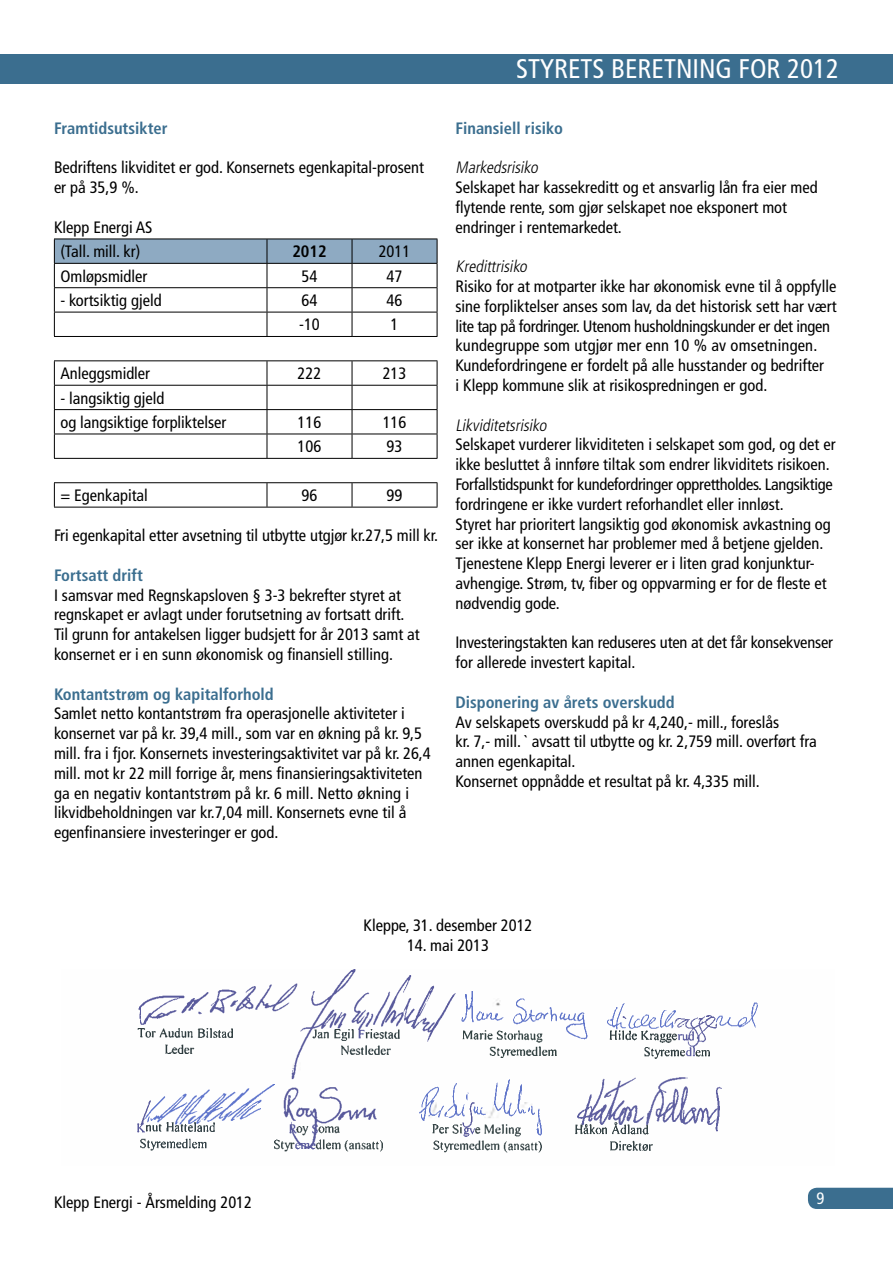
<style>
.page{position:relative;width:893px;height:1263px;background:#fff}
.page>*{position:absolute;margin:0;border:0;box-sizing:border-box;transform-origin:0 0}
.t1{font:condensed 27px "Frutiger";color:#fff}
.t2{font:condensed 16.5px/19.8px "Frutiger";color:#000}
.t3{font:700 condensed 16.5px "Frutiger";color:#3b6e8f}
.t4{font:italic 300 condensed 16.5px "Frutiger";color:#000}
.t5{font:700 condensed 16.5px "Frutiger";color:#000}
.t6{font:condensed 16.5px "Frutiger";color:#fff}
</style>
<div class="page">
<div style="left:0;top:54px;width:893px;height:30px;background:#3b6e8f"></div>
<div style="left:808px;top:1188px;width:85px;height:21px;background:#3b6e8f"></div>
<svg style="left:54px;top:239px;width:384px;height:97px"></svg>
<hr style="left:54px;top:336px;width:213px;height:1px;background:#000">
<hr style="left:267px;top:336px;width:85px;height:1px;background:#000">
<hr style="left:352px;top:336px;width:85px;height:1px;background:#000">
<hr style="left:54px;top:360px;width:213px;height:1px;background:#000">
<hr style="left:267px;top:360px;width:85px;height:1px;background:#000">
<hr style="left:352px;top:360px;width:85px;height:1px;background:#000">
<hr style="left:54px;top:385px;width:213px;height:1px;background:#000">
<hr style="left:267px;top:385px;width:85px;height:1px;background:#000">
<hr style="left:352px;top:385px;width:85px;height:1px;background:#000">
<hr style="left:54px;top:409px;width:213px;height:1px;background:#000">
<hr style="left:267px;top:409px;width:85px;height:1px;background:#000">
<hr style="left:352px;top:409px;width:85px;height:1px;background:#000">
<hr style="left:54px;top:434px;width:213px;height:1px;background:#000">
<svg style="left:54px;top:361px;width:1px;height:97px"></svg>
<hr style="left:267px;top:434px;width:85px;height:1px;background:#000">
<svg style="left:267px;top:361px;width:1px;height:97px"></svg>
<hr style="left:352px;top:434px;width:85px;height:1px;background:#000">
<svg style="left:352px;top:361px;width:1px;height:97px"></svg>
<svg style="left:437px;top:361px;width:1px;height:97px"></svg>
<hr style="left:54px;top:458px;width:213px;height:1px;background:#000">
<hr style="left:267px;top:458px;width:85px;height:1px;background:#000">
<hr style="left:352px;top:458px;width:85px;height:1px;background:#000">
<hr style="left:54px;top:482px;width:213px;height:1px;background:#000">
<svg style="left:54px;top:483px;width:1px;height:24px"></svg>
<hr style="left:267px;top:482px;width:85px;height:1px;background:#000">
<svg style="left:267px;top:483px;width:1px;height:24px"></svg>
<hr style="left:352px;top:482px;width:85px;height:1px;background:#000">
<svg style="left:352px;top:483px;width:1px;height:24px"></svg>
<svg style="left:437px;top:483px;width:1px;height:24px"></svg>
<hr style="left:54px;top:507px;width:213px;height:1px;background:#000">
<hr style="left:267px;top:507px;width:85px;height:1px;background:#000">
<hr style="left:352px;top:507px;width:85px;height:1px;background:#000">
<img style="left:137px;top:970px;width:336px;height:156px">
<img style="left:416px;top:992px;width:342px;height:140px">
<img style="left:145px;top:1084px;width:129px;height:41px">
<img style="left:432px;top:1124px;width:110px;height:29px">
<img style="left:460px;top:1030px;width:96px;height:28px">
<img style="left:137px;top:1123px;width:78px;height:28px">
<img style="left:608px;top:1031px;width:102px;height:31px">
<img style="left:313px;top:1030px;width:86px;height:28px">
<img style="left:572px;top:1123px;width:81px;height:28px">
<img style="left:274px;top:1126px;width:109px;height:26px">
<img style="left:137px;top:1029px;width:95px;height:25px">
<p class="t3" style="left:54px;top:118px;width:115px">Framtidsutsikter</p>
<p class="t2" style="left:54px;top:158px;width:372px">Bedriftens likviditet er god. Konsernets egenkapital-prosent er på 35,9 %.</p>
<p class="t2" style="left:54px;top:215px;width:100px;line-height:24.8px;text-align:center">Klepp Energi AS (Tall. mill. kr)</p>
<p class="t5" style="left:292px;top:242px;width:36px">2012</p>
<p class="t2" style="left:379px;top:242px;width:33px">2011</p>
<p class="t2" style="left:60px;top:266px;width:89px">Omløpsmidler</p>
<p class="t2" style="left:302px;top:266px;width:17px">54</p>
<p class="t2" style="left:387px;top:266px;width:17px">47</p>
<p class="t2" style="left:60px;top:291px;width:103px">- kortsiktig gjeld</p>
<p class="t2" style="left:302px;top:291px;width:17px">64</p>
<p class="t2" style="left:387px;top:291px;width:17px">46</p>
<p class="t2" style="left:299px;top:315px;width:22px">-10</p>
<p class="t2" style="left:391px;top:315px;width:9px">1</p>
<p class="t2" style="left:60px;top:364px;width:91px">Anleggsmidler</p>
<p class="t2" style="left:298px;top:364px;width:25px">222</p>
<p class="t2" style="left:383px;top:364px;width:25px">213</p>
<p class="t2" style="left:60px;top:386px;width:168px;line-height:24.3px">- langsiktig gjeld<br>og langsiktige forpliktelser</p>
<p class="t2" style="left:298px;top:412px;width:25px">116</p>
<p class="t2" style="left:383px;top:412px;width:25px">116</p>
<p class="t2" style="left:298px;top:437px;width:25px">106</p>
<p class="t2" style="left:387px;top:437px;width:17px">93</p>
<p class="t2" style="left:60px;top:486px;width:89px">= Egenkapital</p>
<p class="t2" style="left:302px;top:486px;width:17px">96</p>
<p class="t2" style="left:387px;top:486px;width:17px">99</p>
<p class="t2" style="left:54px;top:526px;width:386px">Fri egenkapital etter avsetning til utbytte utgjør kr.27,5 mill kr.</p>
<p class="t3" style="left:54px;top:565px;width:90px">Fortsatt drift</p>
<p class="t2" style="left:54px;top:585px;width:367px">I samsvar med Regnskapsloven § 3-3 bekrefter styret at regnskapet er avlagt under forutsetning av fortsatt drift.<br>Til grunn for antakelsen ligger budsjett for år 2013 samt at konsernet er i en sunn økonomisk og finansiell stilling.</p>
<p class="t3" style="left:54px;top:684px;width:221px">Kontantstrøm og kapitalforhold</p>
<p class="t2" style="left:54px;top:704px;width:378px">Samlet netto kontantstrøm fra operasjonelle aktiviteter i konsernet var på kr. 39,4 mill., som var en økning på kr. 9,5 mill. fra i fjor. Konsernets investeringsaktivitet var på kr. 26,4 mill. mot kr 22 mill forrige år, mens finansieringsaktiviteten ga en negativ kontantstrøm på kr. 6 mill. Netto økning i likvidbeholdningen var kr.7,04 mill. Konsernets evne til å egenfinansiere investeringer er god.</p>
<h1 class="t1" style="left:516px;top:53px;width:324px">STYRETS BERETNING FOR 2012</h1>
<p class="t3" style="left:455px;top:118px;width:109px">Finansiell risiko</p>
<p class="t4" style="left:455px;top:158px;width:87px">Markedsrisiko</p>
<p class="t2" style="left:455px;top:177px;width:364px">Selskapet har kassekreditt og et ansvarlig lån fra eier med flytende rente, som gjør selskapet noe eksponert mot endringer i rentemarkedet.</p>
<p class="t4" style="left:455px;top:257px;width:76px">Kredittrisiko</p>
<p class="t2" style="left:455px;top:276px;width:383px">Risiko for at motparter ikke har økonomisk evne til å oppfylle sine forpliktelser anses som lav, da det historisk sett har vært lite tap på fordringer. Utenom husholdningskunder er det ingen kundegruppe som utgjør mer enn 10 % av omsetningen.<br>Kundefordringene er fordelt på alle husstander og bedrifter<br>i Klepp kommune slik at risikospredningen er god.</p>
<p class="t4" style="left:455px;top:415px;width:96px">Likviditetsrisiko</p>
<p class="t2" style="left:455px;top:435px;width:382px">Selskapet vurderer likviditeten i selskapet som god, og det er ikke besluttet å innføre tiltak som endrer likviditets risikoen.<br>Forfallstidspunkt for kundefordringer opprettholdes. Langsiktige fordringene er ikke vurdert reforhandlet eller innløst.<br>Styret har prioritert langsiktig god økonomisk avkastning og ser ikke at konsernet har problemer med å betjene gjelden.<br>Tjenestene Klepp Energi leverer er i liten grad konjunktur&shy;avhengige. Strøm, tv, fiber og oppvarming er for de fleste et nødvendig gode.</p>
<p class="t2" style="left:455px;top:633px;width:379px">Investeringstakten kan reduseres uten at det får konsekvenser for allerede investert kapital.</p>
<p class="t3" style="left:455px;top:692px;width:221px">Disponering av årets overskudd</p>
<p class="t2" style="left:455px;top:712px;width:363px">Av selskapets overskudd på kr 4,240,- mill., foreslås<br>kr. 7,- mill. ` avsatt til utbytte og kr. 2,759 mill. overført fra annen egenkapital.<br>Konsernet oppnådde et resultat på kr. 4,335 mill.</p>
<p class="t2" style="left:364px;top:915px;width:170px">Kleppe, 31. desember 2012</p>
<p class="t2" style="left:407px;top:935px;width:84px">14. mai 2013</p>
<p class="t2" style="left:54px;top:1192px;width:200px">Klepp Energi - Årsmelding 2012</p>
<p class="t6" style="left:816px;top:1189px;width:9px">9</p>
</div>
